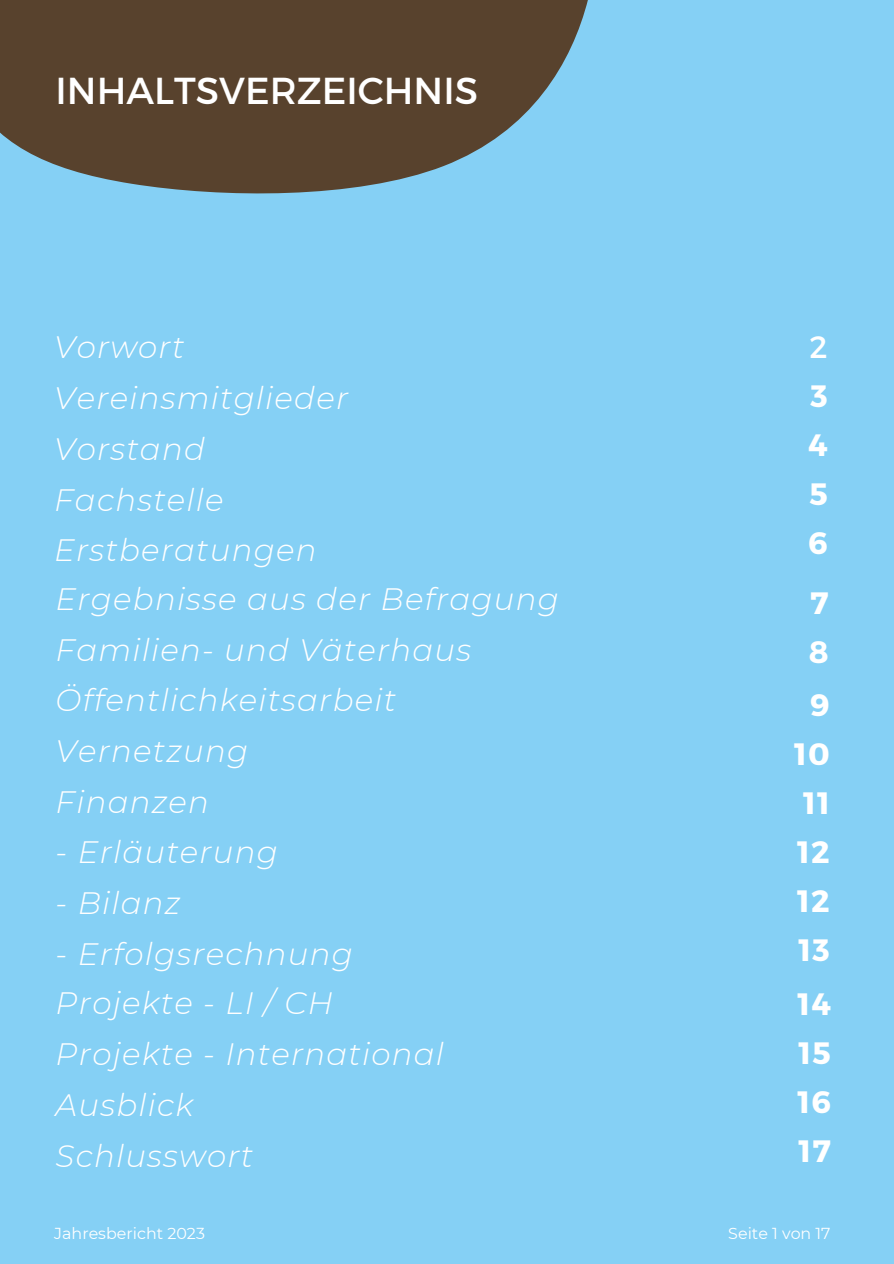
<style>
.page{position:relative;width:894px;height:1264px;background:#fff}
.page>*{position:absolute;margin:0;border:0;box-sizing:border-box;transform-origin:0 0}
.t1{font:37.5px "Montserrat";color:#fff}
.t2{font:italic 300 30.9px/50.7px "Montserrat";letter-spacing:.04em;color:#fff}
.t3{font:700 30.9px/49.1px "Montserrat";letter-spacing:.04em;color:#fff;text-align:justify}
.t4{font:30.9px "Montserrat";color:#fff}
.t5{font:15.9px "Montserrat";color:#fff}
</style>
<div class="page">
<div style="left:0;top:0;width:893px;height:1263px;background:#85d0f5"></div>
<svg style="left:0;top:0;width:588px;height:194px;background:#5e5649"></svg>
<p class="t1" style="left:56px;top:66px;width:423px">INHALTSVERZEICHNIS</p>
<p class="t2" style="left:54px;top:322px;width:295px">Vorwort<br>Vereinsmitglieder<br>Vorstand<br>Fachstelle<br>Erstberatungen</p>
<p class="t4" style="left:809px;top:327px;width:20px">2</p>
<p class="t3" style="left:808px;top:370px;width:21px">3<br>4<br>5<br>6</p>
<p class="t3" style="left:808px;top:576px;width:21px;line-height:49.5px">7<br>8</p>
<p class="t3" style="left:793px;top:678px;width:37px;text-align:center">9<br>10<br>11<br>12<br>12<br>13</p>
<p class="t3" style="left:797px;top:977px;width:35px">14<br>15<br>16<br>17</p>
<p class="t2" style="left:56px;top:573px;width:504px">Ergebnisse aus der Befragung<br>Familien- und Väterhaus<br>Öffentlichkeitsarbeit<br>Vernetzung<br>Finanzen</p>
<p class="t2" style="left:56px;top:826px;width:224px">- Erläuterung</p>
<p class="t2" style="left:56px;top:877px;width:126px">- Bilanz</p>
<p class="t2" style="left:56px;top:928px;width:389px">- Erfolgsrechnung<br>Projekte - LI / CH<br>Projekte - International<br>Ausblick<br>Schlusswort</p>
<p class="t5" style="left:54px;top:1223px;width:152px">Jahresbericht 2023</p>
<p class="t5" style="left:728px;top:1223px;width:104px">Seite 1 von 17</p>
</div>
